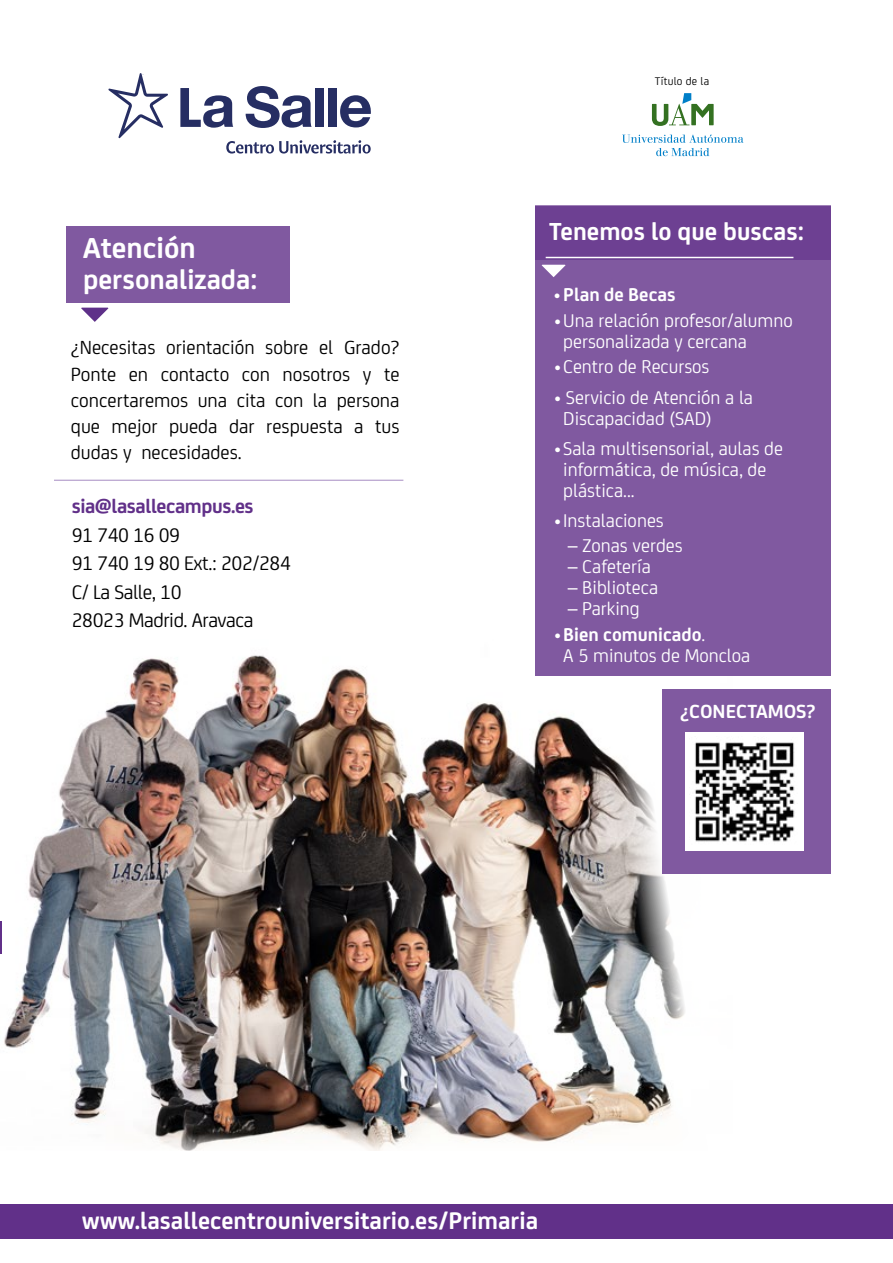
<style>
.page{position:relative;width:893px;height:1263px;background:#fff}
.page>*{position:absolute;margin:0;border:0;box-sizing:border-box;transform-origin:0 0}
.t1{font:700 30.9px "Bankia";color:#fff}
.t2{font:700 29.1px "Bankia";color:#fff}
.t3{font:700 26.25px "Bankia";color:#fff}
.t4{font:700 25.5px "Bankia";color:#fff}
.t5{font:21px/28.5px "Bankia";letter-spacing:-.02em;color:#000}
.t6{font:700 21px "Bankia";letter-spacing:-.02em;color:#613089}
.t7{font:700 20.4px "Bankia";color:#fff}
.t8{font:20.25px/26.2px "Bankia";color:#000;text-align:justify}
.t9{font:19.65px/21px "Bankia";color:#fff}
.t10{font:700 19.65px "Bankia";color:#fff}
.t11{font:11.85px "Bankia";letter-spacing:.02em;color:#000}
.s1{font-weight:700}
</style>
<div class="page">
<img style="left:1px;top:655px;width:684px;height:495px">
<div style="left:0;top:1204px;width:893px;height:34px;background:#613089"></div>
<hr style="left:54px;top:480px;width:349px;height:1px;background:#aa92c5">
<div style="left:66px;top:226px;width:224px;height:76px;background:#8059a0"></div>
<svg style="left:81px;top:308px;width:27px;height:14px"></svg>
<div style="left:535px;top:206px;width:296px;height:470px;background:#8059a0"></div>
<div style="left:535px;top:206px;width:295px;height:54px;background:#6d4092"></div>
<hr style="left:546px;top:257px;width:247px;height:1px;background:#fff">
<svg style="left:542px;top:265px;width:24px;height:12px"></svg>
<div style="left:662px;top:689px;width:169px;height:185px;background:#8059a0"></div>
<div style="left:686px;top:732px;width:118px;height:119px;background:#fff"></div>
<img style="left:695px;top:742px;width:100px;height:100px">
<hr style="left:0;top:921px;width:1px;height:33px;background:#613089">
<svg style="left:623px;top:135px;width:120px;height:21px"></svg>
<svg style="left:652px;top:93px;width:62px;height:33px"></svg>
<svg style="left:108px;top:73px;width:60px;height:65px"></svg>
<svg style="left:226px;top:140px;width:145px;height:14px"></svg>
<div style="left:315px;top:88px;width:8px;height:39px;background:#262e63"></div>
<div style="left:328px;top:88px;width:8px;height:39px;background:#262e63"></div>
<svg style="left:340px;top:95px;width:31px;height:32px"></svg>
<svg style="left:246px;top:86px;width:66px;height:42px"></svg>
<svg style="left:180px;top:88px;width:53px;height:40px"></svg>
<h1 class="t1" style="left:83px;top:225px;width:114px">Atención</h1>
<h2 class="t2" style="left:83px;top:258px;width:176px">personalizada:</h2>
<p class="t8" style="left:71px;top:333px;width:330px">¿Necesitas orientación sobre el Grado?<br>Ponte en contacto con nosotros y te concertaremos una cita con la persona que mejor pueda dar respuesta a tus dudas y necesidades.</p>
<p class="t6" style="left:72px;top:491px;width:183px">sia@lasallecampus.es</p>
<p class="t5" style="left:72px;top:519px;width:221px">91 740 16 09<br>91 740 19 80 Ext.: 202/284<br>C/ La Salle, 10<br>28023 Madrid. Aravaca</p>
<p class="t11" style="left:655px;top:72px;width:56px">Título de la</p>
<h3 class="t3" style="left:549px;top:212px;width:256px">Tenemos lo que buscas:</h3>
<p class="t10" style="left:554px;top:280px;width:123px">• Plan de Becas</p>
<p class="t9" style="left:563px;top:309px;width:231px;text-indent:-9px">•Una relación profesor/alumno personalizada y cercana</p>
<p class="t9" style="left:554px;top:355px;width:157px">•Centro de Recursos</p>
<p class="t9" style="left:563px;top:385px;width:191px;text-indent:-9px">• Servicio de Atención a la<br>Discapacidad (SAD)</p>
<p class="t9" style="left:563px;top:436px;width:221px;text-indent:-9px">•Sala multisensorial, aulas de informática, de música, de plástica...</p>
<p class="t9" style="left:554px;top:508px;width:111px">•Instalaciones</p>
<p class="t9" style="left:568px;top:534px;width:116px">– Zonas verdes</p>
<p class="t9" style="left:568px;top:555px;width:85px">– Cafetería</p>
<p class="t9" style="left:568px;top:576px;width:92px">– Biblioteca</p>
<p class="t9" style="left:568px;top:597px;width:73px">– Parking</p>
<p class="t9" style="left:563px;top:623px;width:189px;text-indent:-9px">•<span class="s1">Bien comunicado</span>.<br>A 5 minutos de Moncloa</p>
<p class="t7" style="left:680px;top:696px;width:137px">¿CONECTAMOS?</p>
<p class="t4" style="left:82px;top:1202px;width:457px">www.lasallecentrouniversitario.es/Primaria</p>
</div>
